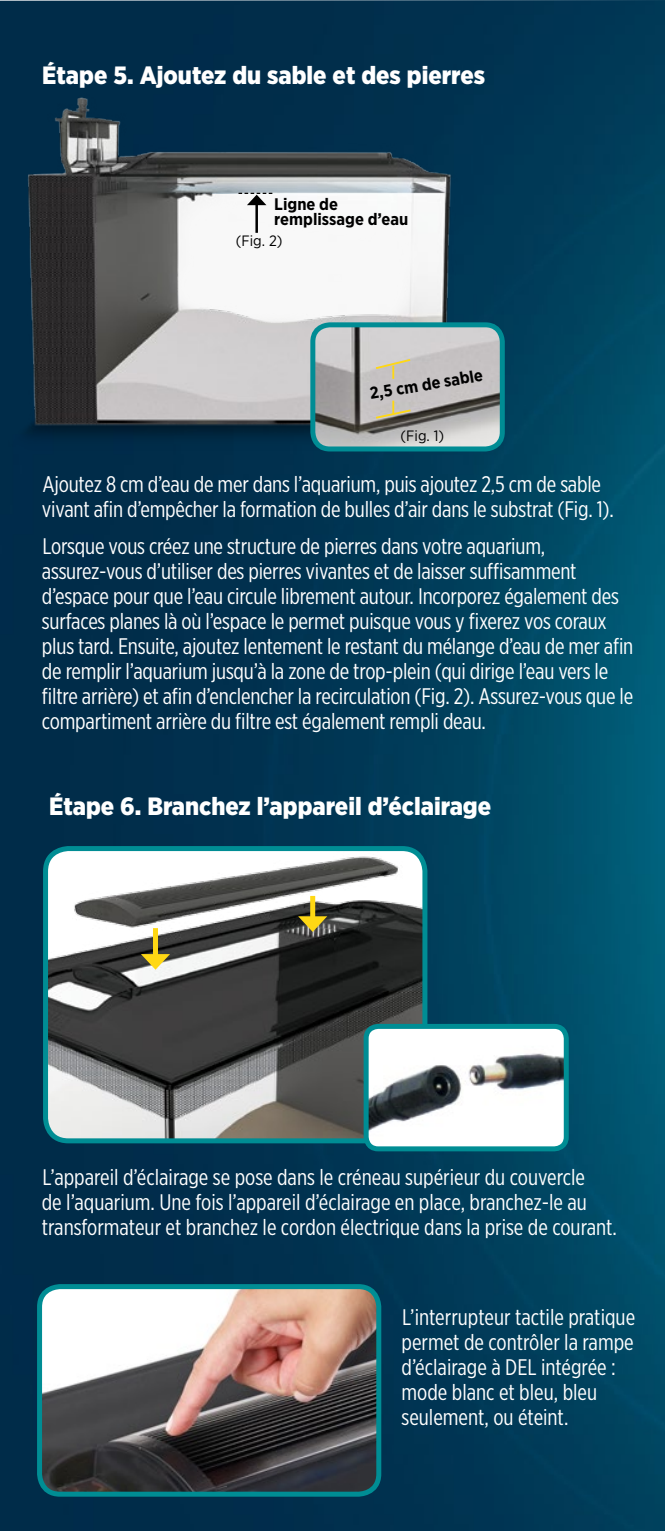
<style>
.page{position:relative;width:665px;height:1531px;background:#fff}
.page>*{position:absolute;margin:0;border:0;box-sizing:border-box;transform-origin:0 0}
.t1{font:900 25px "Gotham Narrow";color:#fff}
.t2{font:22.5px/25px "Gotham X Narrow";letter-spacing:-.01em;color:#fff}
.t3{font:700 16.75px/15px "Gotham Narrow";color:#000}
.t4{font:15px "Gotham Narrow";color:#000}
</style>
<div class="page">
<img style="left:0;top:0;width:664px;height:1531px">
<img style="left:45px;top:851px;width:379px;height:290px">
<div style="left:43px;top:846px;width:384px;height:297px;border:5px solid #008d94;border-radius:23px"></div>
<div style="left:366px;top:1026px;width:200px;height:123px;background:#fff;border-radius:12px"></div>
<img style="left:366px;top:1053px;width:200px;height:96px">
<div style="left:363px;top:1024px;width:205px;height:127px;border:5px solid #008d94;border-radius:12px"></div>
<div style="left:153px;top:928px;width:5px;height:30px;background:#ffd814"></div>
<svg style="left:141px;top:954px;width:29px;height:16px"></svg>
<div style="left:310px;top:896px;width:5px;height:25px;background:#ffd814"></div>
<svg style="left:298px;top:916px;width:29px;height:16px"></svg>
<img style="left:0;top:93px;width:489px;height:379px">
<hr style="left:255px;top:204px;width:3px;height:29px;background:#000">
<img style="left:312px;top:325px;width:190px;height:124px">
<div style="left:310px;top:322px;width:194px;height:129px;border:5px solid #008c94;border-radius:17px"></div>
<svg style="left:373px;top:358px;width:39px;height:21px"></svg>
<svg style="left:373px;top:401px;width:39px;height:19px"></svg>
<svg style="left:238px;top:193px;width:34px;height:12px"></svg>
<img style="left:40px;top:1286px;width:338px;height:208px">
<div style="left:37px;top:1284px;width:344px;height:212px;border:5px solid #008d94;border-radius:20px"></div>
<p class="t1" style="left:42px;top:60px;width:444px">Étape 5. Ajoutez du sable et des pierres</p>
<p class="t3" style="left:274px;top:197px;width:135px">Ligne de remplissage d’eau</p>
<p class="t4" style="left:236px;top:232px;width:48px">(Fig. 2)</p>
<p class="t3" style="left:368px;top:386px;width:116px;rotate:-10deg">2,5 cm de sable</p>
<p class="t4" style="left:400px;top:426px;width:45px">(Fig. 1)</p>
<p class="t2" style="left:42px;top:471px;width:573px">Ajoutez 8 cm d’eau de mer dans l’aquarium, puis ajoutez 2,5 cm de sable vivant afin d’empêcher la formation de bulles d’air dans le substrat (Fig. 1).</p>
<p class="t2" style="left:42px;top:533px;width:592px">Lorsque vous créez une structure de pierres dans votre aquarium, assurez-vous d’utiliser des pierres vivantes et de laisser suffisamment d’espace pour que l’eau circule librement autour. Incorporez également des surfaces planes là où l’espace le permet puisque vous y fixerez vos coraux plus tard. Ensuite, ajoutez lentement le restant du mélange d’eau de mer afin de remplir l’aquarium jusqu’à la zone de trop-plein (qui dirige l’eau vers le filtre arrière) et afin d’enclencher la recirculation (Fig. 2). Assurez-vous que le compartiment arrière du filtre est également rempli deau.</p>
<p class="t1" style="left:49px;top:791px;width:443px">Étape 6. Branchez l’appareil d’éclairage</p>
<p class="t2" style="left:42px;top:1164px;width:576px">L’appareil d’éclairage se pose dans le créneau supérieur du couvercle<br>de l’aquarium. Une fois l’appareil d’éclairage en place, branchez-le au transformateur et branchez le cordon électrique dans la prise de courant.</p>
<p class="t2" style="left:401px;top:1304px;width:235px">L’interrupteur tactile pratique permet de contrôler la rampe d’éclairage à DEL intégrée : mode blanc et bleu, bleu seulement, ou éteint.</p>
</div>
